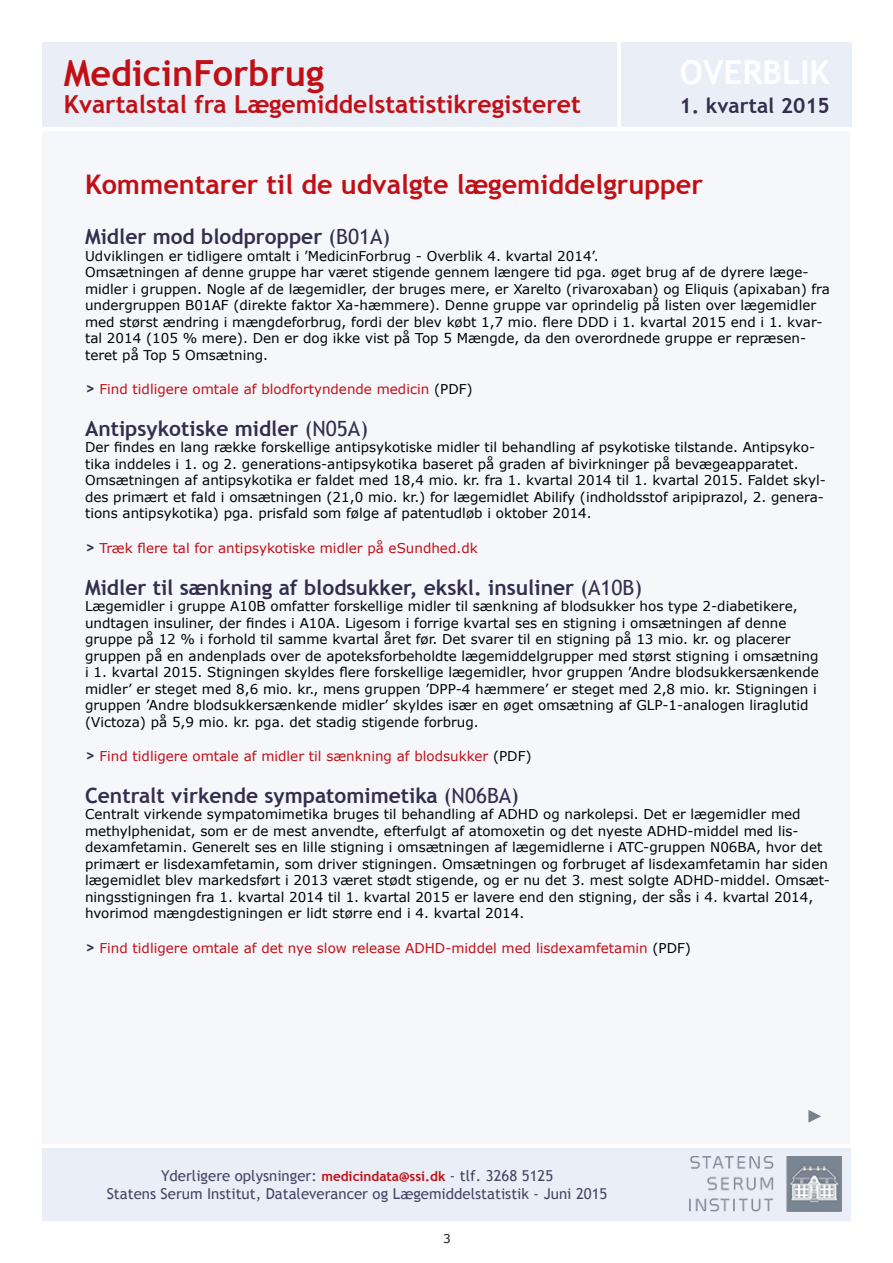
<style>
.page{position:relative;width:893px;height:1263px;background:#fff}
.page>*{position:absolute;margin:0;border:0;box-sizing:border-box;transform-origin:0 0}
.t1{font:700 36px "Trebuchet MS";color:#c10f16}
.t2{font:700 33px "Trebuchet MS";color:#fff}
.t3{font:700 27px "Trebuchet MS";color:#c10f16}
.t4{font:700 24.75px "Trebuchet MS";color:#c10f16}
.t5{font:700 21px "Trebuchet MS";color:#352d4d}
.t6{font:15px/18px "Trebuchet MS";color:#484564;text-align:center}
.t7{font:13.5px/16.5px "Verdana";color:#000}
.t8{font:13.5px "Verdana";color:#c10f16}
.t9{font:12px "Verdana";color:#1d160f}
.s1{font-weight:400}
.s2{font-family:"Trebuchet MS";font-weight:700;font-size:16.5px;color:#352d4d}
.s3{color:#000}
.s4{font-weight:700;font-size:13.5px;color:#c10f16}
</style>
<div class="page">
<div style="left:43px;top:1148px;width:629px;height:73px;background:#eaeef6"></div>
<div style="left:672px;top:1148px;width:178px;height:72px;background:#eaeef6"></div>
<img style="left:689px;top:1156px;width:153px;height:56px">
<div style="left:43px;top:131px;width:807px;height:1013px;background:#f5f7fb"></div>
<div style="left:43px;top:43px;width:574px;height:84px;background:#eaeef6"></div>
<div style="left:621px;top:43px;width:230px;height:84px;background:#eaeef6"></div>
<svg style="left:808px;top:1110px;width:13px;height:12px"></svg>
<h1 class="t1" style="left:64px;top:51px;width:262px">MedicinForbrug</h1>
<h3 class="t4" style="left:64px;top:89px;width:519px">Kvartalstal fra Lægemiddelstatistikregisteret</h3>
<h2 class="t2" style="left:680px;top:52px;width:152px">OVERBLIK</h2>
<h3 class="t5" style="left:680px;top:92px;width:152px">1. kvartal 2015</h3>
<h3 class="t3" style="left:85px;top:167px;width:619px">Kommentarer til de udvalgte lægemiddelgrupper</h3>
<h3 class="t5" style="left:85px;top:223px;width:307px">Midler mod blodpropper <span class="s1">(B01A)</span></h3>
<p class="t7" style="left:85px;top:247px;width:746px">Udviklingen er tidligere omtalt i ’MedicinForbrug - Overblik 4. kvartal 2014’.<br>Omsætningen af denne gruppe har været stigende gennem længere tid pga. øget brug af de dyrere læge&shy;midler i gruppen. Nogle af de lægemidler, der bruges mere, er Xarelto (rivaroxaban) og Eliquis (apixaban) fra undergruppen B01AF (direkte faktor Xa-hæmmere). Denne gruppe var oprindelig på listen over lægemidler med størst ændring i mængdeforbrug, fordi der blev købt 1,7 mio. flere DDD i 1. kvartal 2015 end i 1. kvar&shy;tal 2014 (105 % mere). Den er dog ikke vist på Top 5 Mængde, da den overordnede gruppe er repræsen&shy;teret på Top 5 Omsætning.</p>
<p class="t8" style="left:85px;top:380px;width:389px"><span class="s2">&gt;</span> Find tidligere omtale af blodfortyndende medicin <span class="s3">(PDF)</span></p>
<h3 class="t5" style="left:85px;top:415px;width:284px">Antipsykotiske midler <span class="s1">(N05A)</span></h3>
<p class="t7" style="left:85px;top:439px;width:742px">Der findes en lang række forskellige antipsykotiske midler til behandling af psykotiske tilstande. Antipsyko&shy;tika inddeles i 1. og 2. generations-antipsykotika baseret på graden af bivirkninger på bevægeapparatet.<br>Omsætningen af antipsykotika er faldet med 18,4 mio. kr. fra 1. kvartal 2014 til 1. kvartal 2015. Faldet skyl&shy;des primært et fald i omsætningen (21,0 mio. kr.) for lægemidlet Abilify (indholdsstof aripiprazol, 2. genera&shy;tions antipsykotika) pga. prisfald som følge af patentudløb i oktober 2014.</p>
<p class="t8" style="left:85px;top:539px;width:394px"><span class="s2">&gt;</span> Træk flere tal for antipsykotiske midler på eSundhed.dk</p>
<h3 class="t5" style="left:85px;top:574px;width:559px">Midler til sænkning af blodsukker, ekskl. insuliner <span class="s1">(A10B)</span></h3>
<p class="t7" style="left:85px;top:598px;width:735px">Lægemidler i gruppe A10B omfatter forskellige midler til sænkning af blodsukker hos type 2-diabetikere, undtagen insuliner, der findes i A10A. Ligesom i forrige kvartal ses en stigning i omsætningen af denne gruppe på 12 % i forhold til samme kvartal året før. Det svarer til en stigning på 13 mio. kr. og placerer gruppen på en andenplads over de apoteksforbeholdte lægemiddelgrupper med størst stigning i omsætning i 1. kvartal 2015. Stigningen skyldes flere forskellige lægemidler, hvor gruppen ’Andre blodsukkersænkende midler’ er steget med 8,6 mio. kr., mens gruppen ’DPP-4 hæmmere’ er steget med 2,8 mio. kr. Stigningen i gruppen ’Andre blodsukkersænkende midler’ skyldes især en øget omsætning af GLP-1-analogen liraglutid (Victoza) på 5,9 mio. kr. pga. det stadig stigende forbrug.</p>
<p class="t8" style="left:85px;top:747px;width:448px"><span class="s2">&gt;</span> Find tidligere omtale af midler til sænkning af blodsukker <span class="s3">(PDF)</span></p>
<h3 class="t5" style="left:85px;top:782px;width:435px">Centralt virkende sympatomimetika <span class="s1">(N06BA)</span></h3>
<p class="t7" style="left:85px;top:806px;width:746px">Centralt virkende sympatomimetika bruges til behandling af ADHD og narkolepsi. Det er lægemidler med methylphenidat, som er de mest anvendte, efterfulgt af atomoxetin og det nyeste ADHD-middel med lis&shy;dexamfetamin. Generelt ses en lille stigning i omsætningen af lægemidlerne i ATC-gruppen N06BA, hvor det primært er lisdexamfetamin, som driver stigningen. Omsætningen og forbruget af lisdexamfetamin har siden lægemidlet blev markedsført i 2013 været stødt stigende, og er nu det 3. mest solgte ADHD-middel. Omsæt&shy;ningsstigningen fra 1. kvartal 2014 til 1. kvartal 2015 er lavere end den stigning, der sås i 4. kvartal 2014, hvorimod mængdestigningen er lidt større end i 4. kvartal 2014.</p>
<p class="t8" style="left:85px;top:938px;width:607px"><span class="s2">&gt;</span> Find tidligere omtale af det nye slow release ADHD-middel med lisdexamfetamin <span class="s3">(PDF)</span></p>
<p class="t6" style="left:107px;top:1166px;width:502px">Yderligere oplysninger: <span class="s4">medicindata@ssi.dk</span> - tlf. 3268 5125<br>Statens Serum Institut, Dataleverancer og Lægemiddelstatistik - Juni 2015</p>
<p class="t9" style="left:443px;top:1231px;width:9px">3</p>
</div>
